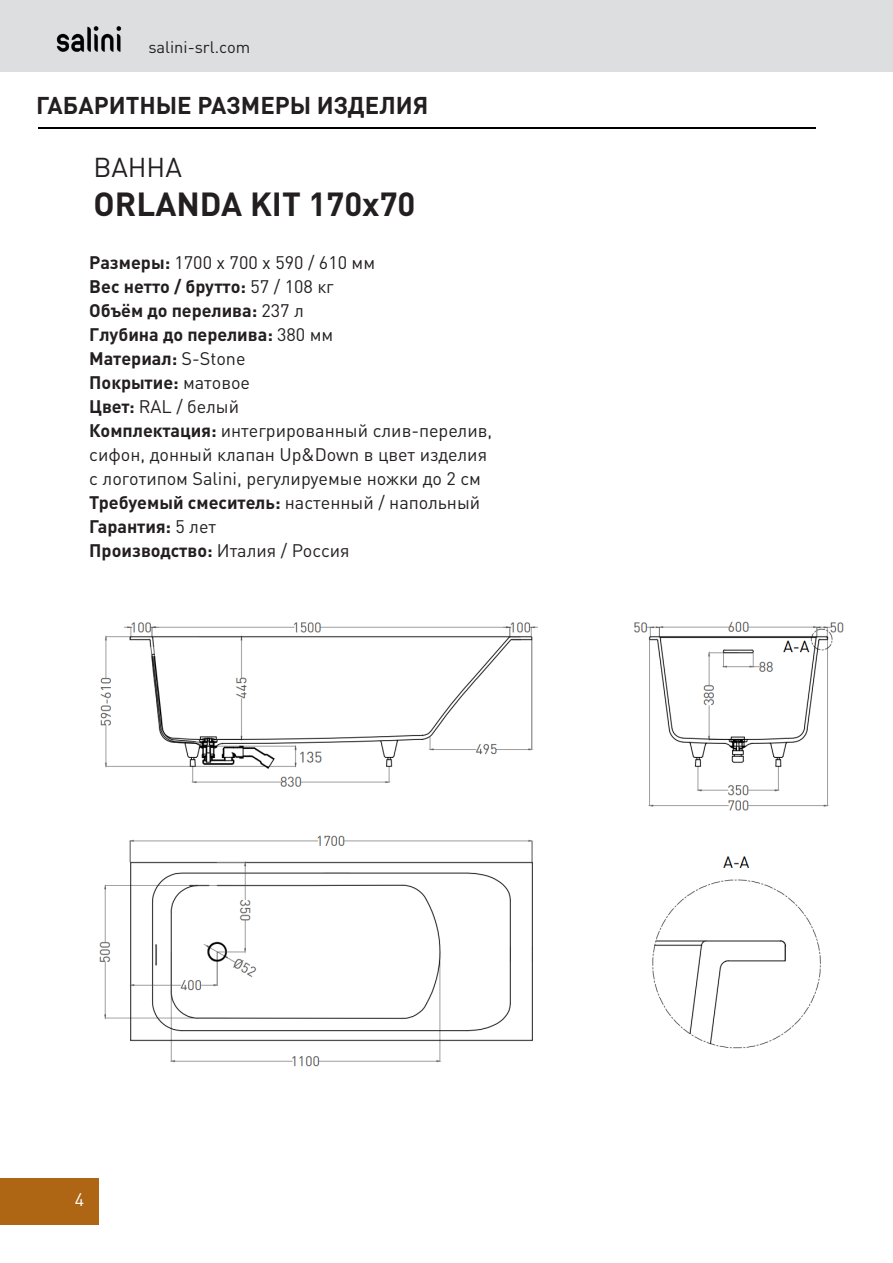
<style>
.page{position:relative;width:893px;height:1263px;background:#fff}
.page>*{position:absolute;margin:0;border:0;box-sizing:border-box;transform-origin:0 0}
.t1{font:700 33px "DIN Pro";color:#231f20}
.t2{font:27px "DIN Pro";letter-spacing:-.005em;color:#231f20}
.t3{font:700 24px "DIN Pro";color:#231f20}
.t4{font:700 18px "DIN Pro";color:#231f20}
.t5{font:18px "DIN Pro";color:#231f20}
.t6{font:18px "DIN Pro";color:#fff}
.t7{font:16.5px "DIN Pro";color:#231f20}
.s1{font-weight:700}
.s2{font-weight:400}
</style>
<div class="page">
<div style="left:0;top:0;width:893px;height:72px;background:#dddee0"></div>
<img style="left:56px;top:26px;width:66px;height:26px">
<hr style="left:38px;top:127px;width:778px;height:2px;background:#000">
<div style="left:0;top:1178px;width:98px;height:46px;background:#ae6514"></div>
<img style="left:99px;top:621px;width:745px;height:446px">
<p class="t7" style="left:148px;top:34px;width:103px">salini-srl.com</p>
<p class="t3" style="left:36px;top:85px;width:394px">ГАБАРИТНЫЕ РАЗМЕРЫ ИЗДЕЛИЯ</p>
<p class="t2" style="left:94px;top:146px;width:90px">ВАННА</p>
<p class="t1" style="left:94px;top:177px;width:323px">ORLANDA KIT 170х70</p>
<p class="t5" style="left:89px;top:248px;width:287px"><span class="s1">Размеры:</span> 1700 x 700 x 590 / 610 мм</p>
<p class="t4" style="left:89px;top:271px;width:246px">Вес нетто / брутто: <span class="s2">57 / 108 кг</span></p>
<p class="t4" style="left:89px;top:295px;width:216px">Объём до перелива: <span class="s2">237 л</span></p>
<p class="t4" style="left:89px;top:319px;width:246px">Глубина до перелива: <span class="s2">380 мм</span></p>
<p class="t4" style="left:89px;top:343px;width:158px">Материал: <span class="s2">S-Stone</span></p>
<p class="t4" style="left:89px;top:367px;width:162px">Покрытие: <span class="s2">матовое</span></p>
<p class="t5" style="left:89px;top:392px;width:151px"><span class="s1">Цвет:</span> RAL / белый</p>
<p class="t5" style="left:89px;top:416px;width:404px"><span class="s1">Комплектация:</span> интегрированный слив-перелив,</p>
<p class="t5" style="left:89px;top:440px;width:399px">сифон, донный клапан Up&amp;Down в цвет изделия</p>
<p class="t5" style="left:89px;top:464px;width:393px">с логотипом Salini, регулируемые ножки до 2 см</p>
<p class="t4" style="left:89px;top:487px;width:393px">Требуемый смеситель: <span class="s2">настенный / напольный</span></p>
<p class="t4" style="left:89px;top:511px;width:128px">Гарантия: <span class="s2">5 лет</span></p>
<p class="t4" style="left:89px;top:535px;width:262px">Производство: <span class="s2">Италия / Россия</span></p>
<p class="t6" style="left:75px;top:1185px;width:11px">4</p>
</div>
